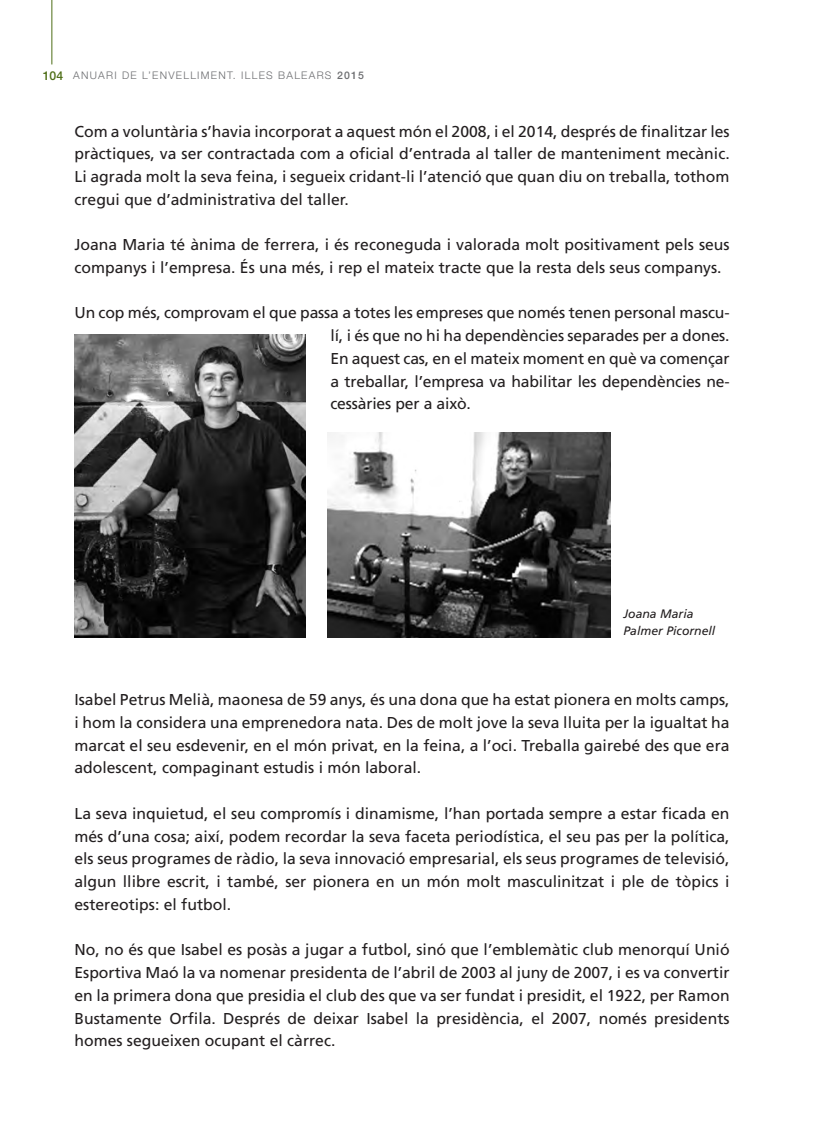
<style>
.page{position:relative;width:819px;height:1141px;background:#fff}
.page>*{position:absolute;margin:0;border:0;box-sizing:border-box;transform-origin:0 0}
.t1{font:15.75px/22.8px "Frutiger LT Std";color:#231f20;text-align:justify}
.t2{font:italic 12.25px/17.2px "Frutiger LT Std";color:#231f20}
.t3{font:300 10.5px "Helvetica Neue LT Std";letter-spacing:.12em;color:#6c6d70}
.s1{font-weight:500;font-size:12.25px;color:#4e6e17}
.s2{font-weight:500}
</style>
<div class="page">
<hr style="left:52px;top:0;width:1px;height:64px;background:#4e6e17">
<img style="left:74px;top:335px;width:231px;height:302px">
<img style="left:327px;top:433px;width:283px;height:204px">
<p class="t3" style="left:43px;top:69px;width:323px"><span class="s1">104</span> ANUARI DE L’ENVELLIMENT. ILLES BALEARS <span class="s2">2015</span></p>
<p class="t1" style="left:74px;top:120px;width:656px">Com a voluntària s’havia incorporat a aquest món el 2008, i el 2014, després de finalitzar les pràctiques, va ser contractada com a oficial d’entrada al taller de manteniment mecànic.<br>Li agrada molt la seva feina, i segueix cridant-li l’atenció que quan diu on treballa, tothom cregui que d’administrativa del taller.</p>
<p class="t1" style="left:74px;top:233px;width:656px">Joana Maria té ànima de ferrera, i és reconeguda i valorada molt positivament pels seus companys i l’empresa. És una més, i rep el mateix tracte que la resta dels seus companys.</p>
<p class="t1" style="left:330px;top:302px;width:400px;text-indent:-256px">Un cop més, comprovam el que passa a totes les empreses que només tenen personal mascu&shy;lí, i és que no hi ha dependències separades per a dones.<br>En aquest cas, en el mateix moment en què va començar a treballar, l’empresa va habilitar les dependències ne&shy;cessàries per a això.</p>
<p class="t2" style="left:623px;top:605px;width:93px">Joana Maria<br>Palmer Picornell</p>
<p class="t1" style="left:74px;top:688px;width:656px">Isabel Petrus Melià, maonesa de 59 anys, és una dona que ha estat pionera en molts camps, i hom la considera una emprenedora nata. Des de molt jove la seva lluita per la igualtat ha marcat el seu esdevenir, en el món privat, en la feina, a l’oci. Treballa gairebé des que era adolescent, compaginant estudis i món laboral.</p>
<p class="t1" style="left:74px;top:802px;width:656px">La seva inquietud, el seu compromís i dinamisme, l’han portada sempre a estar ficada en més d’una cosa; així, podem recordar la seva faceta periodística, el seu pas per la política, els seus programes de ràdio, la seva innovació empresarial, els seus programes de televisió, algun llibre escrit, i també, ser pionera en un món molt masculinitzat i ple de tòpics i estereotips: el futbol.</p>
<p class="t1" style="left:74px;top:939px;width:656px">No, no és que Isabel es posàs a jugar a futbol, sinó que l’emblemàtic club menorquí Unió Esportiva Maó la va nomenar presidenta de l’abril de 2003 al juny de 2007, i es va convertir en la primera dona que presidia el club des que va ser fundat i presidit, el 1922, per Ramon Bustamente Orfila. Després de deixar Isabel la presidència, el 2007, només presidents homes segueixen ocupant el càrrec.</p>
</div>
